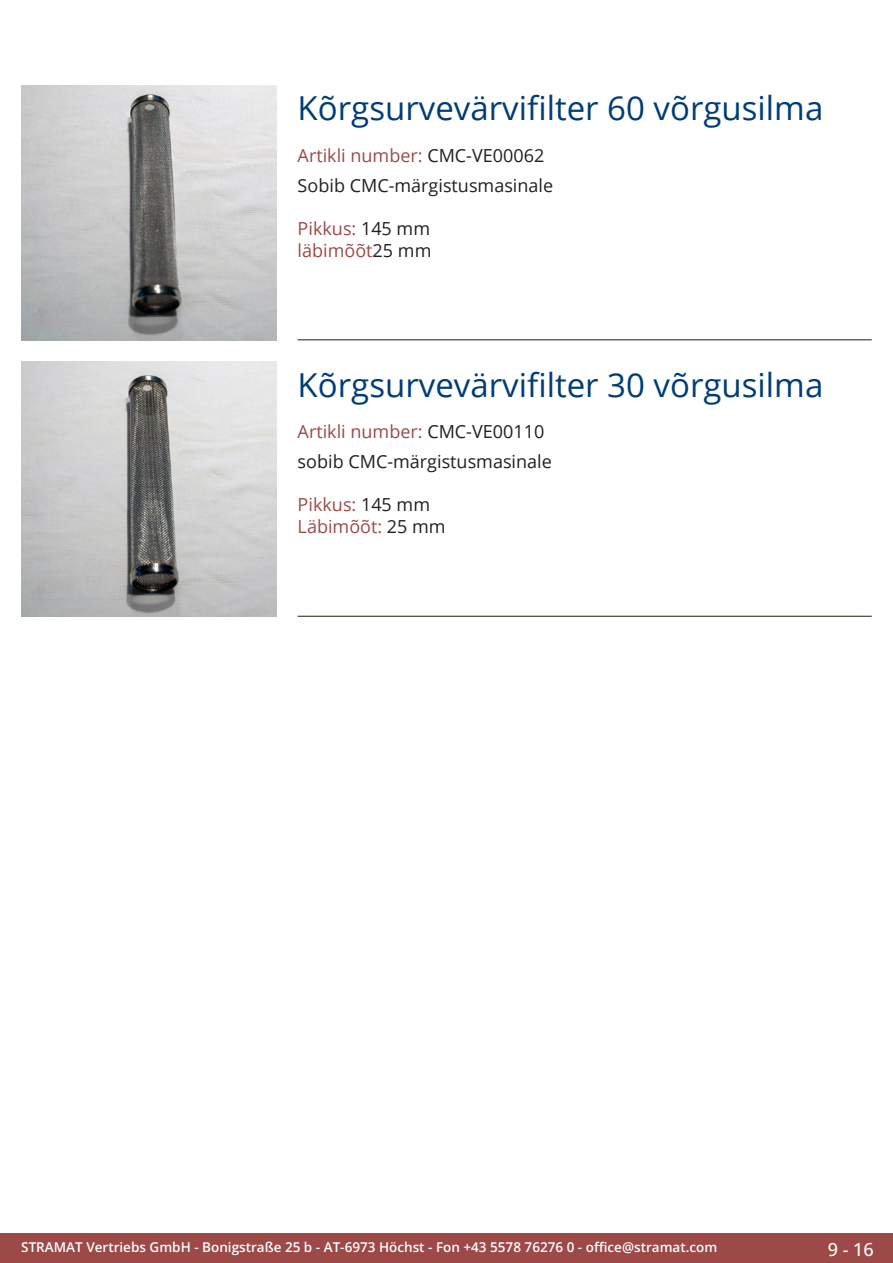
<style>
.page{position:relative;width:893px;height:1263px;background:#fff}
.page>*{position:absolute;margin:0;border:0;box-sizing:border-box;transform-origin:0 0}
.Produkttitel{font:33px "Open Sans";color:#003d78}
.Beschreibung_Text{font:18px "Open Sans";color:#231f20}
.TechDaten_Überschrif{font:18px "Open Sans";color:#9c4948}
.Beschreibung_Text-2{font:18px/21.6px "Open Sans";color:#9c4948}
.t1{font:500 18px "Open Sans";color:#fff}
.t2{font:600 13.5px "Open Sans";color:#fff}
.s1{color:#231f20}
</style>
<div class="page">
<div style="left:0;top:1233px;width:893px;height:30px;background:#9c4948"></div>
<hr style="left:298px;top:340px;width:574px;height:1px;background:#201d08">
<hr style="left:298px;top:616px;width:574px;height:1px;background:#201d08">
<img style="left:21px;top:85px;width:255px;height:255px">
<img style="left:21px;top:361px;width:255px;height:256px">
<p class="Produkttitel" style="left:298px;top:86px;width:527px">Kõrgsurvevärvifilter 60 võrgusilma</p>
<p class="TechDaten_Überschrif" style="left:298px;top:143px;width:248px">Artikli number: <span class="s1">CMC-VE00062</span></p>
<p class="Beschreibung_Text" style="left:298px;top:173px;width:257px">Sobib CMC-märgistusmasinale</p>
<p class="Beschreibung_Text-2" style="left:298px;top:217px;width:135px">Pikkus: <span class="s1">145 mm </span>läbimõõt<span class="s1">25 mm</span></p>
<p class="Produkttitel" style="left:298px;top:362px;width:527px">Kõrgsurvevärvifilter 30 võrgusilma</p>
<p class="TechDaten_Überschrif" style="left:298px;top:420px;width:248px">Artikli number: <span class="s1">CMC-VE00110</span></p>
<p class="Beschreibung_Text" style="left:298px;top:449px;width:256px">sobib CMC-märgistusmasinale</p>
<p class="Beschreibung_Text-2" style="left:298px;top:494px;width:150px">Pikkus: <span class="s1">145 mm<br></span>Läbimõõt: <span class="s1">25 mm</span></p>
<p class="t2" style="left:21px;top:1238px;width:698px">STRAMAT Vertriebs GmbH - Bonigstraße 25 b - AT-6973 Höchst - Fon +43 5578 76276 0 - office@stramat.com</p>
<h2 class="t1" style="left:828px;top:1237px;width:48px">9 - 16</h2>
</div>
